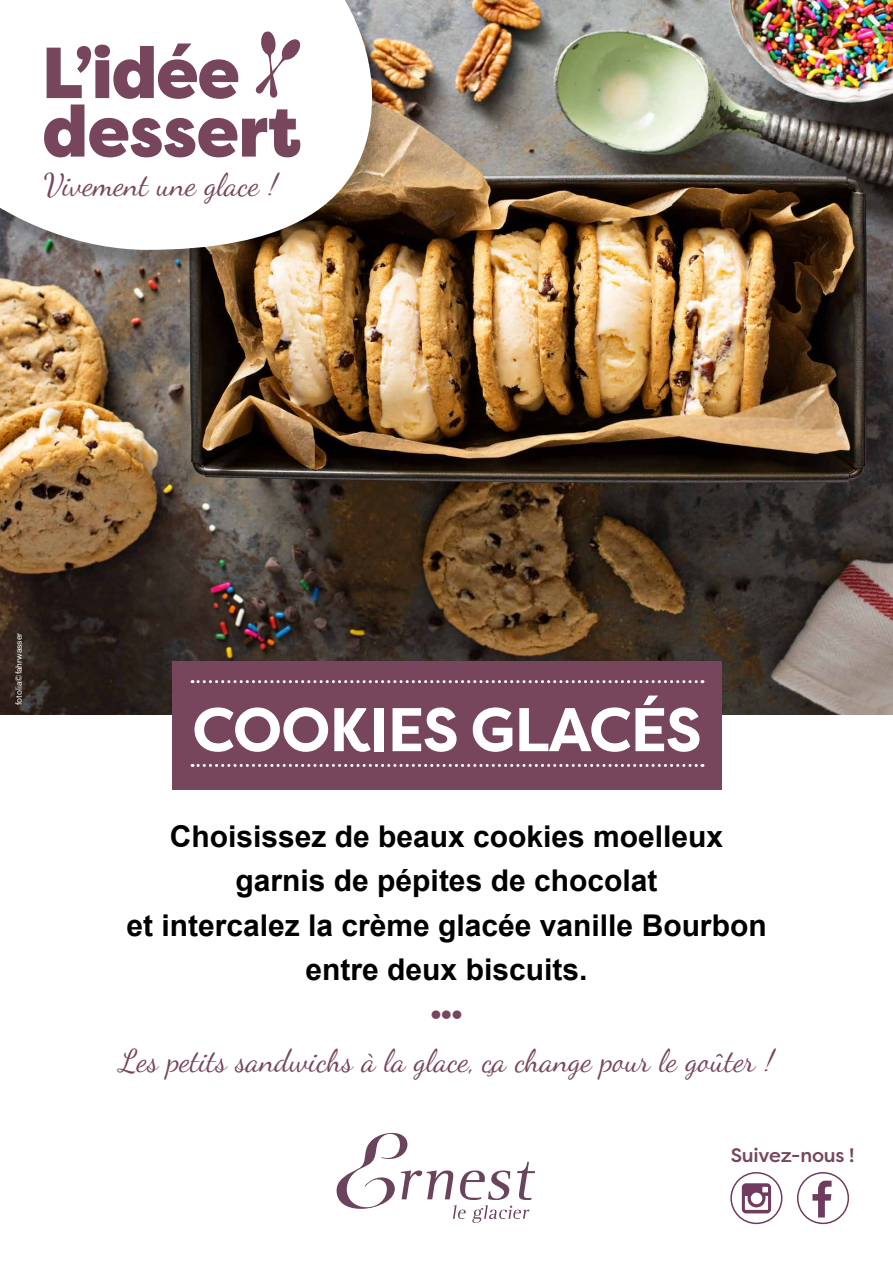
<style>
.page{position:relative;width:893px;height:1263px;background:#fff}
.page>*{position:absolute;margin:0;border:0;box-sizing:border-box;transform-origin:0 0}
.t1{font:900 72px/58.5px "Filson Pro";color:#77465d;scale:.93 1}
.t2{font:700 61.5px "Filson Pro";letter-spacing:-.02em;color:#fff}
.t3{font:31.5px "Dancing Script OT";color:#77465d}
.t4{font:700 30px/44.5px "Arial";color:#000;text-align:center}
.t5{font:700 30px "Arial";color:#77465d}
.t6{font:500 19.5px "Filson Pro";letter-spacing:-.01em;color:#77465d}
.t7{font:9px "Akzidenz Grotesk BE";color:#fff}
</style>
<div class="page">
<img style="left:0;top:0;width:893px;height:714px">
<div style="left:172px;top:661px;width:550px;height:129px;background:#77465d"></div>
<svg style="left:192px;top:680px;width:511px;height:3px"></svg>
<svg style="left:192px;top:764px;width:511px;height:3px"></svg>
<div style="left:0;top:0;width:388px;height:271px;background:#000;opacity:.2"></div>
<svg style="left:0;top:0;width:372px;height:250px"></svg>
<svg style="left:337px;top:1133px;width:198px;height:90px"></svg>
<svg style="left:253px;top:31px;width:53px;height:69px"></svg>
<div style="left:797px;top:1172px;width:52px;height:52px;border:1px solid #6f3b5e;border-radius:50%"></div>
<svg style="left:812px;top:1180px;width:20px;height:37px"></svg>
<div style="left:730px;top:1172px;width:52px;height:52px;border:1px solid #6f3b5e;border-radius:50%"></div>
<svg style="left:742px;top:1183px;width:29px;height:30px"></svg>
<h1 class="t1" style="left:43px;top:45px;width:279px">L’idée dessert</h1>
<p class="t3" style="left:45px;top:166px;width:237px">Vivement une glace !</p>
<p class="t7" style="left:13px;top:705px;width:74px;rotate:-90deg">fotolia©fahrwasser</p>
<h2 class="t2" style="left:192px;top:691px;width:511px">COOKIES GLACÉS</h2>
<p class="t4" style="left:126px;top:815px;width:642px">Choisissez de beaux cookies moelleux garnis de pépites de chocolat<br>et intercalez la crème glacée vanille Bourbon entre deux biscuits.</p>
<p class="t5" style="left:431px;top:994px;width:33px">•••</p>
<p class="t3" style="left:117px;top:1042px;width:660px">Les petits sandwichs à la glace, ça change pour le goûter !</p>
<p class="t6" style="left:731px;top:1142px;width:125px">Suivez-nous !</p>
</div>
